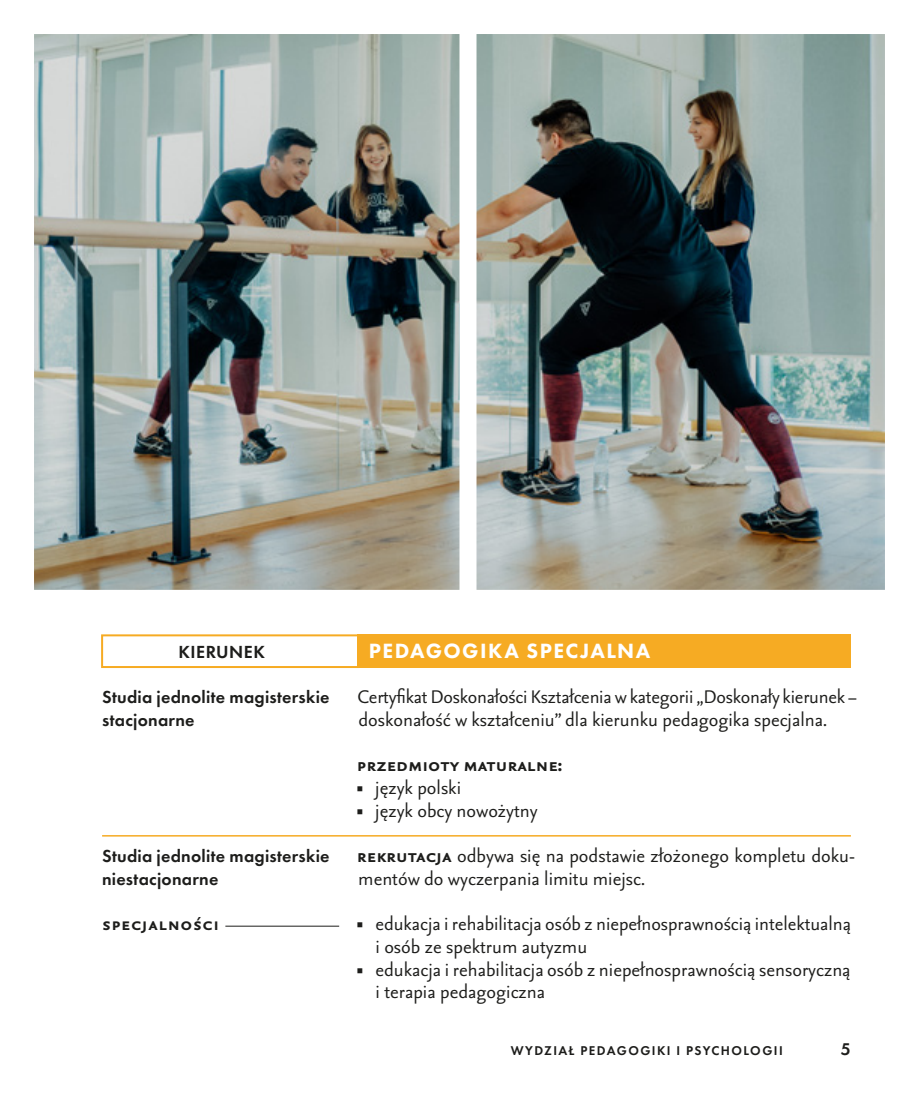
<style>
.page{position:relative;width:919px;height:1106px;background:#fff}
.page>*{position:absolute;margin:0;border:0;box-sizing:border-box;transform-origin:0 0}
.t1{font:22px/22.6px "Seria Sans Pro";color:#1d1d1b}
.t2{font:700 22px "Seria Sans Pro";color:#1d1d1b}
.t3{font:800 21.4px "Futura PT";letter-spacing:.065em;color:#fff}
.t4{font:700 21.4px "Seria Sans Pro";letter-spacing:.03em;color:#1d1d1b}
.t5{font:600 18.2px "Futura PT";letter-spacing:.025em;color:#1d1d1b}
.t6{font:600 18px/22.6px "Futura PT";letter-spacing:.015em;color:#1d1d1b}
.t7{font:600 17.6px "Futura PT";color:#1d1d1b}
.t8{font:600 13.2px "Futura PT";letter-spacing:.11em;color:#1d1d1b}
.s1{font-family:"Arno Pro"}
.s2{font-weight:700}
</style>
<div class="page">
<div style="left:357px;top:634px;width:493px;height:34px;background:#f6ab23"></div>
<div style="left:101px;top:634px;width:258px;height:34px;border:2px solid #f6ab23"></div>
<hr style="left:102px;top:835px;width:748px;height:1px;background:#f6ab23">
<hr style="left:225px;top:925px;width:114px;height:1px;background:#1d1d1b">
<img style="left:34px;top:34px;width:850px;height:556px">
<p class="t5" style="left:178px;top:640px;width:88px">KIERUNEK</p>
<p class="t6" style="left:102px;top:685px;width:229px">Studia jednolite magisterskie stacjonarne</p>
<p class="t6" style="left:102px;top:844px;width:229px">Studia jednolite magisterskie niestacjonarne</p>
<p class="t4" style="left:102px;top:910px;width:118px">specjalności</p>
<p class="t3" style="left:369px;top:637px;width:283px">PEDAGOGIKA SPECJALNA</p>
<p class="t1" style="left:357px;top:684px;width:501px">Certyfikat Doskonałości Kształcenia w kategorii „Doskonały kierunek − doskonałość w kształceniu” dla kierunku pedagogika specjalna.</p>
<p class="t2" style="left:357px;top:750px;width:207px">Przedmioty maturalne:</p>
<p class="t1" style="left:356px;top:775px;width:106px"><span class="s1">■</span> język polski</p>
<p class="t1" style="left:356px;top:786px;width:500px;line-height:45.4px"><span class="s1">■</span> język obcy nowożytny<br><span class="s2">Rekrutacja</span> odbywa się na podstawie złożonego kompletu doku-</p>
<p class="t1" style="left:358px;top:866px;width:288px">mentów do wyczerpania limitu miejsc.</p>
<p class="t1" style="left:375px;top:911px;width:477px;text-indent:-19px"><span class="s1">■</span> edukacja i rehabilitacja osób z niepełnosprawnością intelektualną i osób ze spektrum autyzmu</p>
<p class="t1" style="left:375px;top:957px;width:476px;text-indent:-19px"><span class="s1">■</span> edukacja i rehabilitacja osób z niepełnosprawnością sensoryczną i terapia pedagogiczna</p>
<p class="t8" style="left:510px;top:1042px;width:148px">Wydział Pedagogiki</p>
<p class="t8" style="left:676px;top:1042px;width:102px">i Psychologii</p>
<p class="t7" style="left:840px;top:1038px;width:11px">5</p>
</div>
